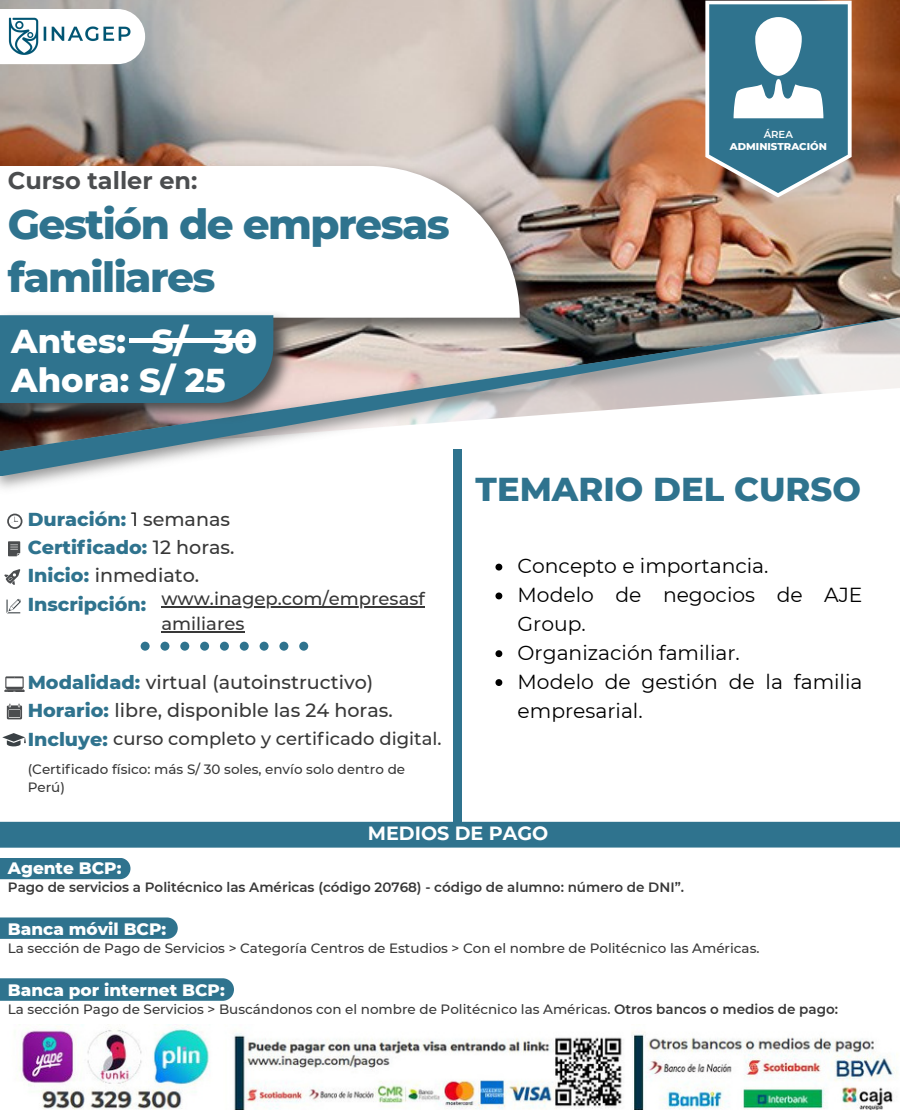
<style>
.page{position:relative;width:900px;height:1110px;background:#fff}
.page>*{position:absolute;margin:0;border:0;box-sizing:border-box;transform-origin:0 0}
.t1{font:800 42px/52.8px "Montserrat";letter-spacing:-.035em;color:#2f738e}
.t2{font:800 33.75px/39.3px "Montserrat";color:#fff}
.t3{font:800 33.75px "Montserrat";color:#2f738e}
.t4{font:700 24px "Montserrat";color:#4b4d4f}
.t5{font:20.25px/28.8px "Montserrat";color:#000}
.t6{font:500 19.2px/28.2px "Montserrat";color:#383838}
.t7{font:800 19.2px/28.2px "Montserrat";color:#2f738e}
.t8{font:700 19.2px "Montserrat";color:#fff}
.t9{font:500 18px/24.8px "Montserrat";color:#383838}
.t10{font:800 16.8px "Montserrat";color:#fff}
.t11{font:500 13.5px/18px "Montserrat";color:#383838}
.t12{font:600 13.5px "Montserrat";color:#383838}
.t13{font:800 10.05px "Montserrat";color:#fff}
.t14{font:600 10.05px "Montserrat";color:#fff}
.s1{font-weight:400;color:#000}
.s2{font-weight:500;color:#383838}
.s3{font-weight:800;color:#2f738e}
.s4{font-weight:800;font-size:19.2px;color:#2f738e}
.s5{font-weight:600}
</style>
<div class="page">
<img style="left:0;top:0;width:900px;height:306px">
<img style="left:0;top:306px;width:900px;height:193px">
<svg style="left:0;top:316px;width:900px;height:160px"></svg>
<div style="left:0;top:978px;width:234px;height:22px;background:#2f738e"></div>
<div style="left:0;top:917px;width:178px;height:21px;background:#2f738e"></div>
<svg style="left:140px;top:9px;width:5px;height:55px"></svg>
<div style="left:0;top:858px;width:130px;height:21px;background:#2f738e"></div>
<img style="left:0;top:0;width:140px;height:106px">
<div style="left:141px;top:641px;width:9px;height:9px;background:#2f738e;border-radius:50%"></div>
<div style="left:160px;top:641px;width:9px;height:9px;background:#2f738e;border-radius:50%"></div>
<div style="left:180px;top:641px;width:9px;height:9px;background:#2f738e;border-radius:50%"></div>
<div style="left:200px;top:641px;width:9px;height:9px;background:#2f738e;border-radius:50%"></div>
<div style="left:220px;top:641px;width:9px;height:9px;background:#2f738e;border-radius:50%"></div>
<div style="left:260px;top:641px;width:9px;height:9px;background:#2f738e;border-radius:50%"></div>
<div style="left:279px;top:641px;width:9px;height:9px;background:#2f738e;border-radius:50%"></div>
<div style="left:299px;top:641px;width:9px;height:9px;background:#2f738e;border-radius:50%"></div>
<div style="left:240px;top:641px;width:9px;height:9px;background:#2f738e;border-radius:50%"></div>
<img style="left:0;top:155px;width:549px;height:191px">
<svg style="left:0;top:166px;width:520px;height:151px"></svg>
<div style="left:453px;top:449px;width:8px;height:372px;background:#2f738e"></div>
<div style="left:0;top:821px;width:900px;height:26px;background:#2f738e"></div>
<img style="left:0;top:306px;width:298px;height:121px">
<div style="left:0;top:315px;width:273px;height:88px;background:#2f738e"></div>
<hr style="left:129px;top:339px;width:125px;height:3px;background:#fff">
<svg style="left:4px;top:676px;width:21px;height:16px"></svg>
<svg style="left:7px;top:598px;width:14px;height:15px"></svg>
<svg style="left:4px;top:569px;width:16px;height:16px"></svg>
<svg style="left:7px;top:513px;width:15px;height:16px"></svg>
<svg style="left:8px;top:541px;width:12px;height:15px"></svg>
<svg style="left:7px;top:703px;width:15px;height:16px"></svg>
<svg style="left:2px;top:733px;width:24px;height:13px"></svg>
<img style="left:19px;top:1024px;width:877px;height:85px">
<svg style="left:495px;top:563px;width:7px;height:7px"></svg>
<svg style="left:495px;top:592px;width:7px;height:7px"></svg>
<svg style="left:495px;top:650px;width:7px;height:7px"></svg>
<svg style="left:495px;top:679px;width:7px;height:7px"></svg>
<hr style="left:161px;top:606px;width:264px;height:1px;background:#383838">
<hr style="left:161px;top:631px;width:83px;height:1px;background:#383838">
<svg style="left:705px;top:1px;width:147px;height:196px"></svg>
<h4 class="t4" style="left:8px;top:166px;width:191px">Curso taller en:</h4>
<h1 class="t1" style="left:8px;top:197px;width:444px">Gestión de empresas familiares</h1>
<h5 class="t2" style="left:11px;top:321px;width:247px">Antes: S/ 30<br>Ahora: S/ 25</h5>
<p class="t14" style="left:764px;top:128px;width:31px">ÁREA</p>
<p class="t13" style="left:730px;top:140px;width:98px">ADMINISTRACIÓN</p>
<p class="t7" style="left:28px;top:505px;width:208px">Duración: <span class="s1">1</span> <span class="s2">semanas<br></span>Certificado: <span class="s2">12 horas.<br></span>Inicio: <span class="s2">inmediato.<br></span>Inscripción:</p>
<p class="t9" style="left:161px;top:586px;width:265px">www.inagep.com/empresasf amiliares</p>
<p class="t6" style="left:28px;top:668px;width:367px"><span class="s3">Modalidad:</span> virtual (autoinstructivo)<br><span class="s3">Horario:</span> libre, disponible las 24 horas.</p>
<p class="t9" style="left:28px;top:726px;width:415px"><span class="s4">Incluye:</span> curso completo y certificado digital.</p>
<p class="t11" style="left:28px;top:759px;width:379px">(Certificado físico: más S/ 30 soles, envío solo dentro de<br>Perú)</p>
<p class="t3" style="left:476px;top:468px;width:387px">TEMARIO DEL CURSO</p>
<p class="t5" style="left:518px;top:551px;width:252px">Concepto e importancia.</p>
<p class="t5" style="left:518px;top:580px;width:346px">Modelo de negocios de AJE<br>Group.</p>
<h6 class="t5" style="left:518px;top:638px;width:224px">Organización familiar.</h6>
<p class="t5" style="left:518px;top:667px;width:346px">Modelo de gestión de la familia empresarial.</p>
<p class="t10" style="left:8px;top:857px;width:115px">Agente BCP:</p>
<h3 class="t8" style="left:368px;top:820px;width:182px">MEDIOS DE PAGO</h3>
<p class="t12" style="left:8px;top:879px;width:678px">Pago de servicios a Politécnico las Américas (código 20768) - código de alumno: número de DNI”.</p>
<p class="t10" style="left:8px;top:918px;width:160px">Banca móvil BCP:</p>
<p class="t11" style="left:8px;top:939px;width:753px">La sección de Pago de Servicios &gt; Categoría Centros de Estudios &gt; Con el nombre de Politécnico las Américas.</p>
<p class="t10" style="left:8px;top:979px;width:218px">Banca por internet BCP:</p>
<p class="t11" style="left:8px;top:1000px;width:832px">La sección Pago de Servicios &gt; Buscándonos con el nombre de Politécnico las Américas. <span class="s5">Otros bancos o medios de pago:</span></p>
</div>
